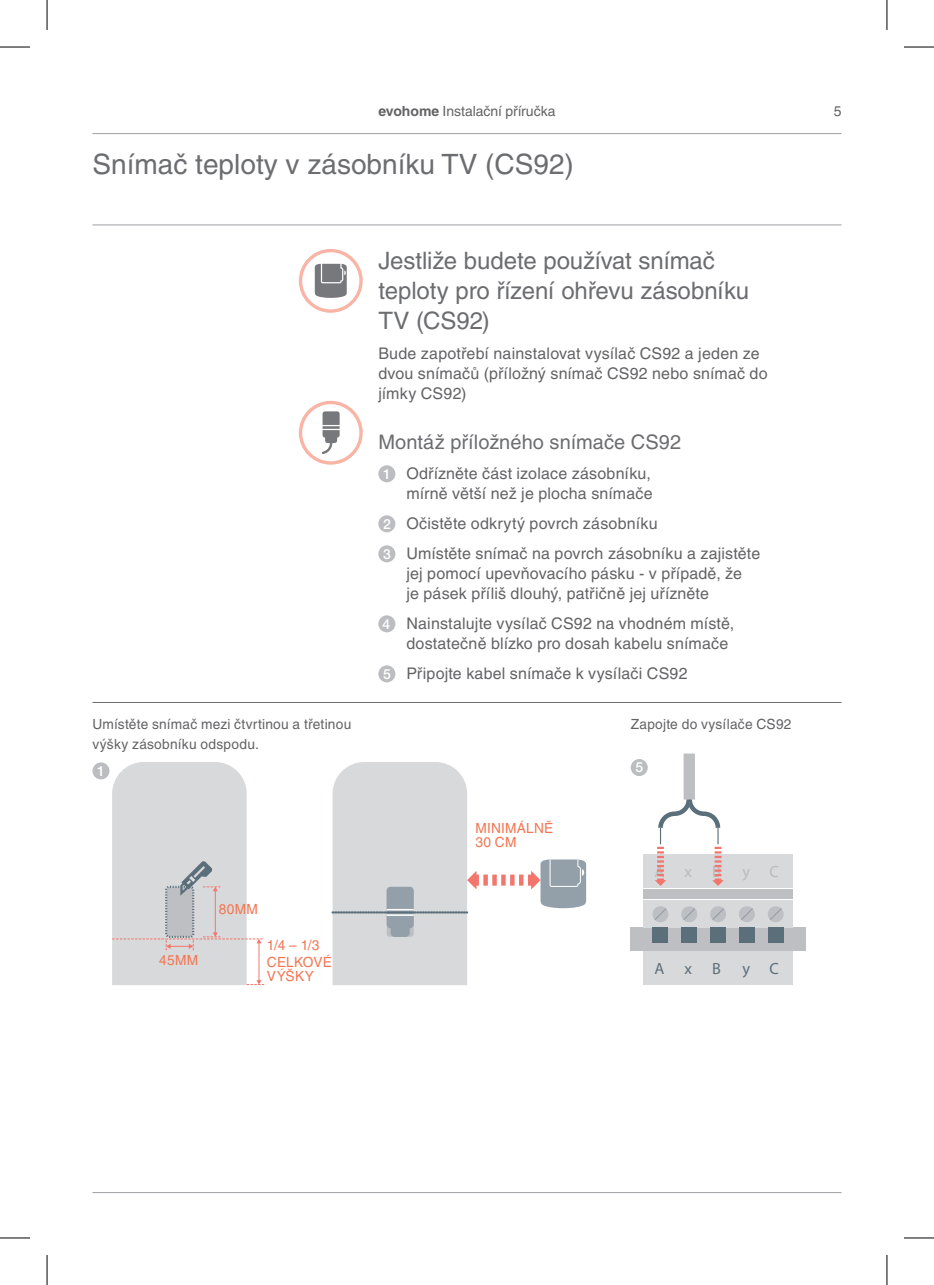
<style>
.page{position:relative;width:934px;height:1285px;background:#fff}
.page>*{position:absolute;margin:0;border:0;box-sizing:border-box;transform-origin:0 0}
.t1{font:28px "Helvetica CE";color:#6c6d70}
.t2{font:24px/30px "Helvetica CE";letter-spacing:-.005em;color:#6c6d70}
.t3{font:20px "Helvetica CE";letter-spacing:.005em;color:#6c6d70}
.t4{font:700 16.2px "Helvetica Neue";color:#5b6f7b}
.t5{font:700 16.2px "Helvetica Neue";color:#babbbe}
.t6{font:16px/20px "Helvetica CE";letter-spacing:.01em;color:#636366}
.t7{font:14px/20px "Helvetica CE";letter-spacing:.015em;color:#636366}
.t8{font:14px/16.6px "Helvetica CE";letter-spacing:.015em;color:#f37653}
.t9{font:14px "Helvetica CE";letter-spacing:-.005em;color:#636366}
.t10{font:500 14px "Helvetica Neue";color:#fff}
.s1{font-weight:700}
.s2{font-family:"Helvetica Neue";font-weight:500;font-size:14px;color:#fff}
</style>
<div class="page">
<hr style="left:92px;top:224px;width:749px;height:1px;background:#9d9fa2">
<hr style="left:92px;top:1192px;width:749px;height:1px;background:#9d9fa2">
<hr style="left:92px;top:133px;width:749px;height:1px;background:#9d9fa2">
<div style="left:378px;top:465px;width:17px;height:17px;background:#bcbdc0;border-radius:50%"></div>
<div style="left:378px;top:515px;width:17px;height:17px;background:#bcbdc0;border-radius:50%"></div>
<div style="left:378px;top:545px;width:17px;height:17px;background:#bcbdc0;border-radius:50%"></div>
<div style="left:378px;top:615px;width:17px;height:17px;background:#bcbdc0;border-radius:50%"></div>
<div style="left:378px;top:665px;width:17px;height:17px;background:#bcbdc0;border-radius:50%"></div>
<hr style="left:92px;top:702px;width:749px;height:1px;background:#6c6d70">
<div style="left:92px;top:762px;width:17px;height:17px;background:#bcbdc0;border-radius:50%"></div>
<svg style="left:112px;top:762px;width:152px;height:223px;background:#dadadc"></svg>
<svg style="left:332px;top:762px;width:254px;height:223px"></svg>
<div style="left:630px;top:927px;width:175px;height:23px;background:#bebfc2"></div>
<div style="left:643px;top:950px;width:149px;height:34px;background:#d8d9db"></div>
<div style="left:643px;top:854px;width:149px;height:34px;background:#d8d9db"></div>
<div style="left:643px;top:899px;width:149px;height:28px;background:#d8d9db"></div>
<div style="left:643px;top:888px;width:149px;height:10px;background:#bebfc2"></div>
<div style="left:652px;top:927px;width:16px;height:16px;background:#5b6f7b"></div>
<div style="left:767px;top:927px;width:16px;height:16px;background:#5b6f7b"></div>
<div style="left:738px;top:927px;width:16px;height:16px;background:#5b6f7b"></div>
<div style="left:709px;top:927px;width:16px;height:16px;background:#5b6f7b"></div>
<div style="left:681px;top:927px;width:16px;height:16px;background:#5b6f7b"></div>
<svg style="left:652px;top:906px;width:16px;height:16px"></svg>
<svg style="left:768px;top:906px;width:16px;height:16px"></svg>
<svg style="left:739px;top:906px;width:16px;height:16px"></svg>
<svg style="left:710px;top:906px;width:16px;height:16px"></svg>
<svg style="left:681px;top:906px;width:16px;height:16px"></svg>
<div style="left:683px;top:753px;width:11px;height:46px;background:#bebfc2"></div>
<svg style="left:655px;top:795px;width:68px;height:91px"></svg>
<div style="left:630px;top:759px;width:17px;height:17px;background:#bcbdc0;border-radius:50%"></div>
<svg style="left:299px;top:249px;width:63px;height:64px"></svg>
<svg style="left:299px;top:401px;width:63px;height:64px"></svg>
<hr style="left:0;top:47px;width:30px;height:1px;background:#000">
<hr style="left:903px;top:47px;width:30px;height:1px;background:#000">
<hr style="left:0;top:1237px;width:30px;height:1px;background:#000">
<hr style="left:903px;top:1237px;width:30px;height:1px;background:#000">
<hr style="left:47px;top:0;width:1px;height:30px;background:#000">
<hr style="left:47px;top:1255px;width:1px;height:30px;background:#000">
<hr style="left:886px;top:0;width:1px;height:30px;background:#000">
<hr style="left:886px;top:1255px;width:1px;height:30px;background:#000">
<p class="t9" style="left:378px;top:103px;width:179px"><span class="s1">evohome</span> Instalační příručka</p>
<p class="t7" style="left:833px;top:101px;width:9px">5</p>
<h1 class="t1" style="left:92px;top:148px;width:483px">Snímač teploty v zásobníku TV (CS92)</h1>
<h2 class="t2" style="left:378px;top:246px;width:372px">Jestliže budete používat snímač teploty pro řízení ohřevu zásobníku<br>TV (CS92)</h2>
<p class="t6" style="left:378px;top:343px;width:391px">Bude zapotřebí nainstalovat vysílač CS92 a jeden ze dvou snímačů (příložný snímač CS92 nebo snímač do jímky CS92)</p>
<p class="t3" style="left:378px;top:431px;width:304px">Montáž příložného snímače CS92</p>
<p class="t6" style="left:383px;top:463px;width:271px;text-align:right"><span class="s2">1</span> Odřízněte část izolace zásobníku, mírně větší než je plocha snímače</p>
<p class="t6" style="left:383px;top:508px;width:378px;line-height:30px"><span class="s2">2</span> Očistěte odkrytý povrch zásobníku<br><span class="s2">3</span> Umístěte snímač na povrch zásobníku a zajistěte</p>
<p class="t6" style="left:406px;top:563px;width:337px">jej pomocí upevňovacího pásku - v případě, že je pásek příliš dlouhý, patřičně jej uřízněte</p>
<p class="t6" style="left:406px;top:613px;width:329px;text-indent:-24px"><span class="s2">4</span> Nainstalujte vysílač CS92 na vhodném místě, dostatečně blízko pro dosah kabelu snímače</p>
<p class="t6" style="left:383px;top:663px;width:306px"><span class="s2">5</span> Připojte kabel snímače k vysílači CS92</p>
<p class="t7" style="left:92px;top:714px;width:260px">Umístěte snímač mezi čtvrtinou a třetinou výšky zásobníku odspodu.</p>
<p class="t7" style="left:630px;top:714px;width:162px">Zapojte do vysílače CS92</p>
<p class="t10" style="left:97px;top:762px;width:9px">1</p>
<p class="t8" style="left:159px;top:952px;width:41px">45MM</p>
<p class="t8" style="left:218px;top:901px;width:41px">80MM</p>
<p class="t8" style="left:267px;top:937px;width:66px">1/4 – 1/3<br>CELKOVÉ</p>
<p class="t8" style="left:267px;top:967px;width:48px">VÝŠKY</p>
<p class="t8" style="left:475px;top:821px;width:79px;line-height:14px">MINIMÁLNĚ<br>30 CM</p>
<p class="t10" style="left:635px;top:759px;width:9px">5</p>
<p class="t5" style="left:654px;top:861px;width:68px">AxB</p>
<p class="t5" style="left:742px;top:861px;width:38px">y C</p>
<p class="t4" style="left:654px;top:958px;width:68px">AxB</p>
<p class="t4" style="left:742px;top:958px;width:38px">y C</p>
</div>
